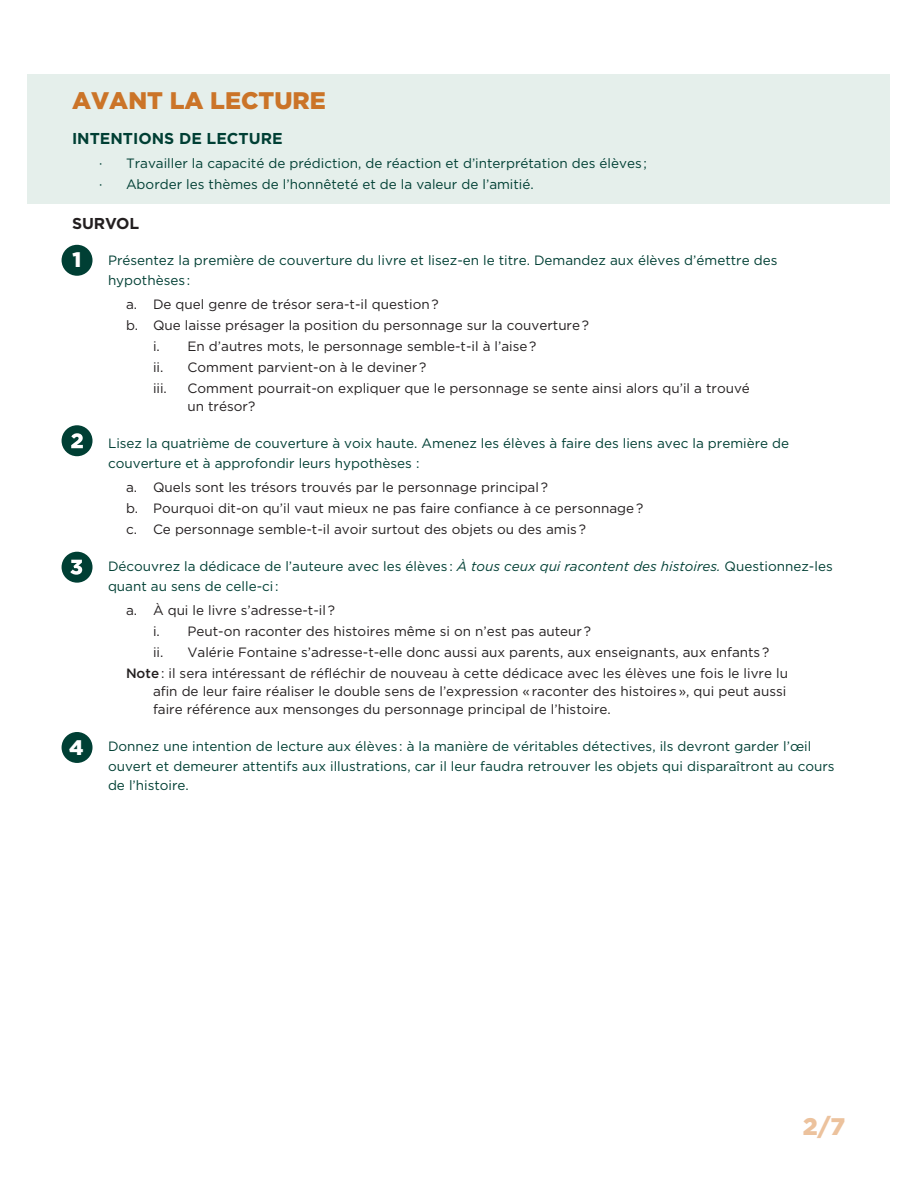
<style>
.page{position:relative;width:918px;height:1188px;background:#fff}
.page>*{position:absolute;margin:0;border:0;box-sizing:border-box;transform-origin:0 0}
.AvantLaLecture__VERT{font:900 24px "Gotham";color:#cb7428}
.t1{font:900 24px "Gotham";color:#ecc29d}
.AvantLaLecture__VERT-2{font:900 21px "Gotham";color:#fff}
.QuestionsDe__Orange2{font:700 15.75px "Gotham";color:#003f34}
.QuestionsDe__Orange2-2{font:700 15.75px "Gotham";color:#231f20}
.Questions2__Rouge4{font:13.5px/18px "Gotham";color:#231f20}
.Questions__Mauve3{font:13.5px/19.5px "Gotham";color:#003f34}
.Questions2__Rouge4-2{font:13.5px "Gotham";color:#003f34}
.s1{font-style:italic}
.s2{font-weight:500}
</style>
<div class="page">
<div style="left:28px;top:74px;width:862px;height:129px;background:#e5efeb"></div>
<div style="left:62px;top:425px;width:31px;height:31px;background:#003f34;border-radius:50%"></div>
<svg style="left:71px;top:433px;width:12px;height:15px"></svg>
<div style="left:62px;top:552px;width:31px;height:31px;background:#003f34;border-radius:50%"></div>
<svg style="left:70px;top:560px;width:12px;height:15px"></svg>
<div style="left:62px;top:245px;width:31px;height:31px;background:#003f34;border-radius:50%"></div>
<div style="left:62px;top:732px;width:31px;height:31px;background:#003f34;border-radius:50%"></div>
<p class="AvantLaLecture__VERT" style="left:72px;top:84px;width:255px">AVANT LA LECTURE</p>
<p class="QuestionsDe__Orange2" style="left:72px;top:128px;width:212px">INTENTIONS DE LECTURE</p>
<p class="Questions2__Rouge4-2" style="left:99px;top:154px;width:550px">· Travailler la capacité de prédiction, de réaction et d’interprétation des élèves ;</p>
<p class="Questions2__Rouge4-2" style="left:99px;top:175px;width:436px">· Aborder les thèmes de l’honnêteté et de la valeur de l’amitié.</p>
<p class="QuestionsDe__Orange2-2" style="left:72px;top:213px;width:69px">SURVOL</p>
<p class="Questions__Mauve3" style="left:108px;top:250px;width:671px;text-indent:-36px">1. Présentez la première de couverture du livre et lisez-en le titre. Demandez aux élèves d’émettre des hypothèses :</p>
<p class="Questions2__Rouge4" style="left:126px;top:295px;width:314px">a. De quel genre de trésor sera-t-il question ?</p>
<p class="Questions2__Rouge4" style="left:126px;top:316px;width:465px">b. Que laisse présager la position du personnage sur la couverture ?</p>
<p class="Questions2__Rouge4" style="left:153px;top:337px;width:385px">i. En d’autres mots, le personnage semble-t-il à l’aise ?</p>
<p class="Questions2__Rouge4" style="left:153px;top:358px;width:275px">ii. Comment parvient-on à le deviner ?</p>
<p class="Questions2__Rouge4" style="left:153px;top:379px;width:15px">iii.</p>
<p class="Questions2__Rouge4" style="left:188px;top:379px;width:564px">Comment pourrait-on expliquer que le personnage se sente ainsi alors qu’il a trouvé un trésor?</p>
<p class="Questions__Mauve3" style="left:108px;top:433px;width:683px;text-indent:-36px">2. Lisez la quatrième de couverture à voix haute. Amenez les élèves à faire des liens avec la première de couverture et à approfondir leurs hypothèses :</p>
<p class="Questions2__Rouge4" style="left:126px;top:478px;width:424px">a. Quels sont les trésors trouvés par le personnage principal ?</p>
<p class="Questions2__Rouge4" style="left:126px;top:499px;width:519px">b. Pourquoi dit-on qu’il vaut mieux ne pas faire confiance à ce personnage ?</p>
<p class="Questions2__Rouge4" style="left:126px;top:520px;width:462px">c. Ce personnage semble-t-il avoir surtout des objets ou des amis ?</p>
<p class="Questions__Mauve3" style="left:108px;top:556px;width:726px;text-indent:-36px">3. Découvrez la dédicace de l’auteure avec les élèves : <span class="s1">À tous ceux qui racontent des histoires.</span> Questionnez-les quant au sens de celle-ci :</p>
<p class="Questions2__Rouge4" style="left:126px;top:601px;width:211px">a. À qui le livre s’adresse-t-il ?</p>
<p class="Questions2__Rouge4" style="left:153px;top:622px;width:440px">i. Peut-on raconter des histoires même si on n’est pas auteur ?</p>
<p class="Questions2__Rouge4" style="left:153px;top:643px;width:618px">ii. Valérie Fontaine s’adresse-t-elle donc aussi aux parents, aux enseignants, aux enfants ?</p>
<p class="Questions2__Rouge4" style="left:153px;top:664px;width:637px;text-indent:-27px"><span class="s2">Note</span> : il sera intéressant de réfléchir de nouveau à cette dédicace avec les élèves une fois le livre lu afin de leur faire réaliser le double sens de l’expression « raconter des histoires », qui peut aussi faire référence aux mensonges du personnage principal de l’histoire.</p>
<p class="Questions__Mauve3" style="left:108px;top:736px;width:728px;text-indent:-36px">4. Donnez une intention de lecture aux élèves : à la manière de véritables détectives, ils devront garder l’œil ouvert et demeurer attentifs aux illustrations, car il leur faudra retrouver les objets qui disparaîtront au cours de l’histoire.</p>
<p class="AvantLaLecture__VERT-2" style="left:73px;top:245px;width:10px">1</p>
<p class="AvantLaLecture__VERT-2" style="left:69px;top:733px;width:16px">4</p>
<h1 class="t1" style="left:803px;top:1110px;width:44px">2/7</h1>
</div>
